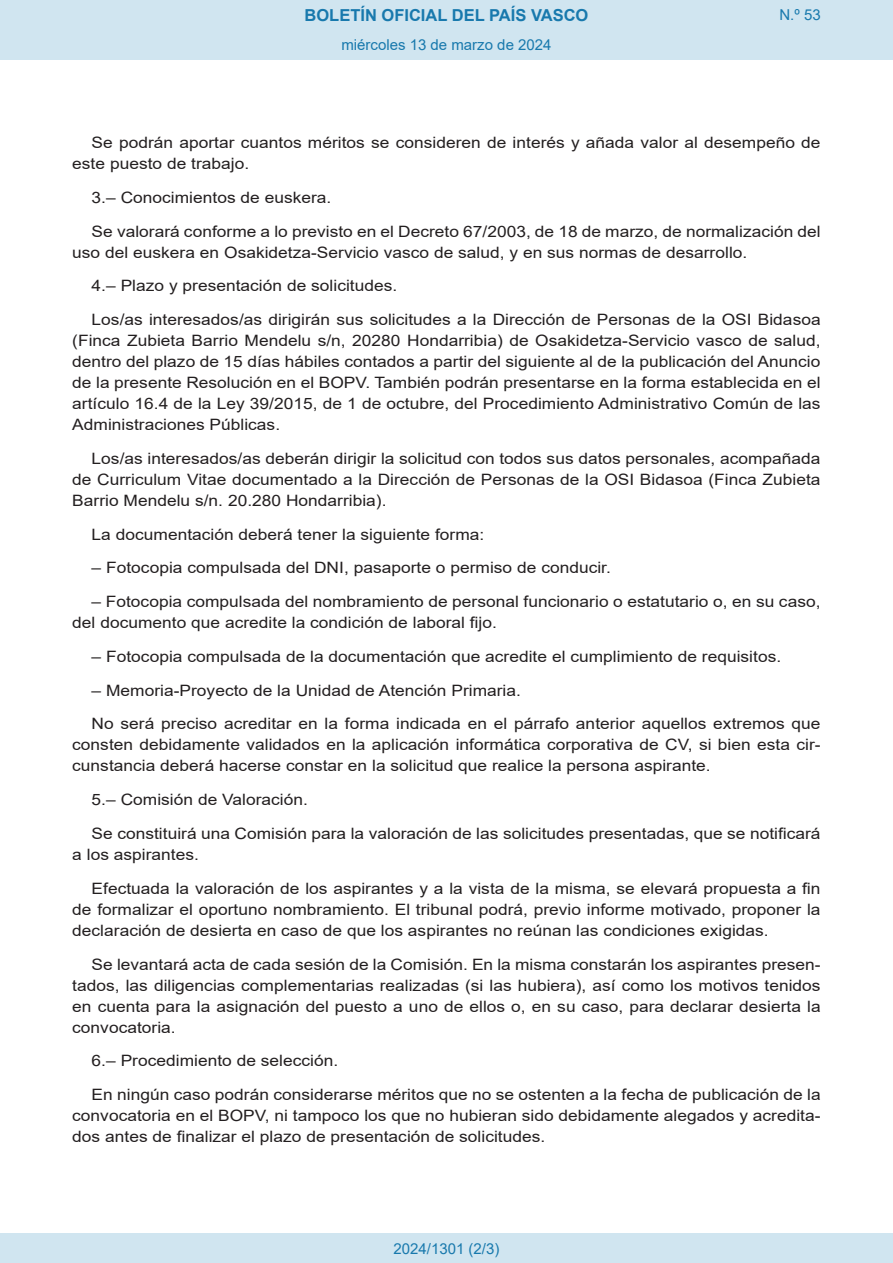
<style>
.page{position:relative;width:893px;height:1263px;background:#fff}
.page>*{position:absolute;margin:0;border:0;box-sizing:border-box;transform-origin:0 0}
.t1{font:700 16.5px "Arial";color:#1879ad}
.BOPVDetalle{font:15.6px/21px "Arial";color:#231f20;text-align:justify;scale:1.11 1}
.Paginacion_Centro{font:15px "Arial";color:#1879ad}
</style>
<div class="page">
<div style="left:0;top:0;width:893px;height:60px;background:#d0e5f0"></div>
<div style="left:0;top:1233px;width:893px;height:30px;background:#d0e5f0"></div>
<p class="t1" style="left:305px;top:3px;width:285px">BOLETÍN OFICIAL DEL PAÍS VASCO</p>
<p class="Paginacion_Centro" style="left:341px;top:35px;width:212px">miércoles 13 de marzo de 2024</p>
<p class="Paginacion_Centro" style="left:779px;top:5px;width:43px">N.º 53</p>
<p class="BOPVDetalle" style="left:72px;top:132px;width:676px;text-indent:19px">Se podrán aportar cuantos méritos se consideren de interés y añada valor al desempeño de este puesto de trabajo.</p>
<p class="BOPVDetalle" style="left:92px;top:187px;width:218px">3.– Conocimientos de euskera.</p>
<p class="BOPVDetalle" style="left:72px;top:221px;width:676px;text-indent:19px">Se valorará conforme a lo previsto en el Decreto 67/2003, de 18 de marzo, de normalización del uso del euskera en Osakidetza-Servicio vasco de salud, y en sus normas de desarrollo.</p>
<p class="BOPVDetalle" style="left:92px;top:275px;width:277px">4.– Plazo y presentación de solicitudes.</p>
<p class="BOPVDetalle" style="left:72px;top:309px;width:676px;text-indent:19px">Los/as interesados/as dirigirán sus solicitudes a la Dirección de Personas de la OSI Bidasoa (Finca Zubieta Barrio Mendelu s/n, 20280 Hondarribia) de Osakidetza-Servicio vasco de salud, dentro del plazo de 15 días hábiles contados a partir del siguiente al de la publicación del Anuncio de la presente Resolución en el BOPV. También podrán presentarse en la forma establecida en el artículo 16.4 de la Ley 39/2015, de 1 de octubre, del Procedimiento Administrativo Común de las Administraciones Públicas.</p>
<p class="BOPVDetalle" style="left:72px;top:448px;width:676px;text-indent:19px">Los/as interesados/as deberán dirigir la solicitud con todos sus datos personales, acompañada de Curriculum Vitae documentado a la Dirección de Personas de la OSI Bidasoa (Finca Zubieta Barrio Mendelu s/n. 20.280 Hondarribia).</p>
<p class="BOPVDetalle" style="left:92px;top:524px;width:355px">La documentación deberá tener la siguiente forma:</p>
<p class="BOPVDetalle" style="left:92px;top:557px;width:469px">– Fotocopia compulsada del DNI, pasaporte o permiso de conducir.</p>
<p class="BOPVDetalle" style="left:72px;top:591px;width:676px;text-indent:19px">– Fotocopia compulsada del nombramiento de personal funcionario o estatutario o, en su caso, del documento que acredite la condición de laboral fijo.</p>
<p class="BOPVDetalle" style="left:92px;top:646px;width:623px">– Fotocopia compulsada de la documentación que acredite el cumplimiento de requisitos.</p>
<p class="BOPVDetalle" style="left:92px;top:680px;width:388px">– Memoria-Proyecto de la Unidad de Atención Primaria.</p>
<p class="BOPVDetalle" style="left:72px;top:713px;width:676px;text-indent:19px">No será preciso acreditar en la forma indicada en el párrafo anterior aquellos extremos que consten debidamente validados en la aplicación informática corporativa de CV, si bien esta cir&shy;cunstancia deberá hacerse constar en la solicitud que realice la persona aspirante.</p>
<p class="BOPVDetalle" style="left:92px;top:789px;width:196px">5.– Comisión de Valoración.</p>
<p class="BOPVDetalle" style="left:72px;top:823px;width:676px;text-indent:19px">Se constituirá una Comisión para la valoración de las solicitudes presentadas, que se notificará a los aspirantes.</p>
<p class="BOPVDetalle" style="left:72px;top:878px;width:676px;text-indent:19px">Efectuada la valoración de los aspirantes y a la vista de la misma, se elevará propuesta a fin de formalizar el oportuno nombramiento. El tribunal podrá, previo informe motivado, proponer la declaración de desierta en caso de que los aspirantes no reúnan las condiciones exigidas.</p>
<p class="BOPVDetalle" style="left:72px;top:953px;width:676px;text-indent:19px">Se levantará acta de cada sesión de la Comisión. En la misma constarán los aspirantes presen&shy;tados, las diligencias complementarias realizadas (si las hubiera), así como los motivos tenidos en cuenta para la asignación del puesto a uno de ellos o, en su caso, para declarar desierta la convocatoria.</p>
<p class="BOPVDetalle" style="left:92px;top:1050px;width:224px">6.– Procedimiento de selección.</p>
<p class="BOPVDetalle" style="left:72px;top:1084px;width:676px;text-indent:19px">En ningún caso podrán considerarse méritos que no se ostenten a la fecha de publicación de la convocatoria en el BOPV, ni tampoco los que no hubieran sido debidamente alegados y acredita&shy;dos antes de finalizar el plazo de presentación de solicitudes.</p>
<p class="Paginacion_Centro" style="left:393px;top:1238px;width:107px">2024/1301 (2/3)</p>
</div>
